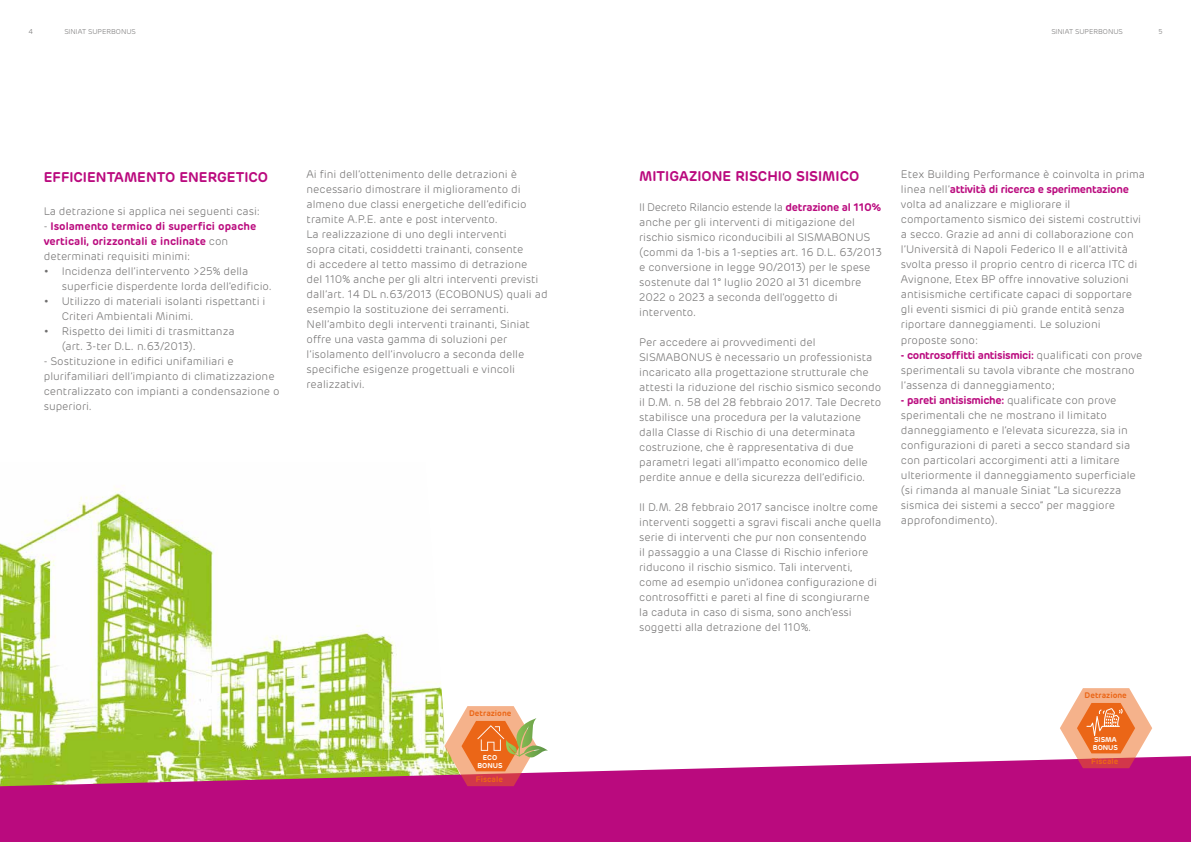
<style>
.page{position:relative;width:1191px;height:842px;background:#fff}
.page>*{position:absolute;margin:0;border:0;box-sizing:border-box;transform-origin:0 0}
.t1{font:600 14px "Rubrik";color:#ba0a7e}
.t2{font:300 11px/15px "Rubrik";color:#706f6f}
.t3{font:600 11px/15px "Rubrik";color:#ba0a7e}
.t4{font:600 8.1px "Rubrik";color:#eb6617}
.t5{font:600 7.1px/8.5px "Rubrik";color:#fff}
.t6{font:300 7px "Rubrik";color:#706f6f}
.s1{font-weight:300;color:#706f6f}
.s2{font-weight:600;color:#ba0a7e}
</style>
<div class="page">
<img style="left:0;top:485px;width:444px;height:271px">
<svg style="left:0;top:756px;width:1191px;height:86px;background:#bc2c7f"></svg>
<svg style="left:1059px;top:688px;width:93px;height:80px"></svg>
<svg style="left:444px;top:706px;width:104px;height:80px"></svg>
<p class="t6" style="left:28px;top:27px;width:6px">4</p>
<p class="t6" style="left:64px;top:27px;width:73px">SINIAT SUPERBONUS</p>
<p class="t6" style="left:1051px;top:27px;width:73px">SINIAT SUPERBONUS</p>
<p class="t6" style="left:1158px;top:27px;width:6px">5</p>
<p class="t1" style="left:44px;top:168px;width:226px">EFFICIENTAMENTO ENERGETICO</p>
<p class="t2" style="left:44px;top:203px;width:218px">La detrazione si applica nei seguenti casi:</p>
<p class="t3" style="left:44px;top:218px;width:214px"><span class="s1">-</span> Isolamento termico di superfici opache verticali, orizzontali e inclinate <span class="s1">con determinati requisiti minimi:</span></p>
<p class="t2" style="left:62px;top:263px;width:212px;text-indent:-18px">• Incidenza dell’intervento &gt;25% della superficie disperdente lorda dell’edificio.</p>
<p class="t2" style="left:62px;top:293px;width:205px;text-indent:-18px">• Utilizzo di materiali isolanti rispettanti i<br>Criteri Ambientali Minimi.</p>
<p class="t2" style="left:62px;top:323px;width:174px;text-indent:-18px">• Rispetto dei limiti di trasmittanza (art. 3-ter D.L. n.63/2013).</p>
<p class="t2" style="left:44px;top:353px;width:237px">- Sostituzione in edifici unifamiliari e plurifamiliari dell’impianto di climatizzazione centralizzato con impianti a condensazione o superiori.</p>
<p class="t2" style="left:306px;top:167px;width:242px">Ai fini dell’ottenimento delle detrazioni è necessario dimostrare il miglioramento di almeno due classi energetiche dell’edificio tramite A.P.E. ante e post intervento.<br>La realizzazione di uno degli interventi<br>sopra citati, cosiddetti trainanti, consente<br>di accedere al tetto massimo di detrazione<br>del 110% anche per gli altri interventi previsti dall’art. 14 DL n.63/2013 (ECOBONUS) quali ad esempio la sostituzione dei serramenti.<br>Nell’ambito degli interventi trainanti, Siniat offre una vasta gamma di soluzioni per l’isolamento dell’involucro a seconda delle specifiche esigenze progettuali e vincoli realizzativi.</p>
<p class="t4" style="left:469px;top:708px;width:44px">Detrazione</p>
<p class="t5" style="left:477px;top:753px;width:27px;text-align:center">ECO<br>BONUS</p>
<p class="t4" style="left:476px;top:773px;width:29px">Fiscale</p>
<p class="t1" style="left:639px;top:167px;width:222px">MITIGAZIONE RISCHIO SISIMICO</p>
<p class="t2" style="left:639px;top:200px;width:244px">Il Decreto Rilancio estende la <span class="s2">detrazione al 110% </span>anche per gli interventi di mitigazione del rischio sismico riconducibili al SISMABONUS (commi da 1-bis a 1-septies art. 16 D.L. 63/2013 e conversione in legge 90/2013) per le spese sostenute dal 1° luglio 2020 al 31 dicembre 2022 o 2023 a seconda dell'oggetto di intervento.</p>
<p class="t2" style="left:639px;top:335px;width:244px">Per accedere ai provvedimenti del SISMABONUS è necessario un professionista incaricato alla progettazione strutturale che attesti la riduzione del rischio sismico secondo il D.M. n. 58 del 28 febbraio 2017. Tale Decreto stabilisce una procedura per la valutazione dalla Classe di Rischio di una determinata costruzione, che è rappresentativa di due parametri legati all’impatto economico delle perdite annue e della sicurezza dell’edificio.</p>
<p class="t2" style="left:639px;top:500px;width:243px">Il D.M. 28 febbraio 2017 sancisce inoltre come interventi soggetti a sgravi fiscali anche quella serie di interventi che pur non consentendo<br>il passaggio a una Classe di Rischio inferiore riducono il rischio sismico. Tali interventi, come ad esempio un’idonea configurazione di controsoffitti e pareti al fine di scongiurarne la caduta in caso di sisma, sono anch’essi soggetti alla detrazione del 110%.</p>
<p class="t2" style="left:901px;top:167px;width:246px">Etex Building Performance è coinvolta in prima linea nell’<span class="s2">attività di ricerca e sperimentazione </span>volta ad analizzare e migliorare il comportamento sismico dei sistemi costruttivi a secco. Grazie ad anni di collaborazione con l’Università di Napoli Federico II e all’attività svolta presso il proprio centro di ricerca ITC di Avignone, Etex BP offre innovative soluzioni antisismiche certificate capaci di sopportare gli eventi sismici di più grande entità senza riportare danneggiamenti. Le soluzioni proposte sono:</p>
<p class="t2" style="left:901px;top:347px;width:243px"><span class="s2">- controsoffitti antisismici:</span> qualificati con prove sperimentali su tavola vibrante che mostrano l’assenza di danneggiamento;</p>
<p class="t2" style="left:901px;top:392px;width:236px"><span class="s2">- pareti antisismiche:</span> qualificate con prove sperimentali che ne mostrano il limitato danneggiamento e l’elevata sicurezza, sia in configurazioni di pareti a secco standard sia con particolari accorgimenti atti a limitare ulteriormente il danneggiamento superficiale (si rimanda al manuale Siniat “La sicurezza sismica dei sistemi a secco” per maggiore approfondimento).</p>
<p class="t4" style="left:1084px;top:690px;width:44px">Detrazione</p>
<p class="t5" style="left:1093px;top:735px;width:27px">SISMA<br>BONUS</p>
<p class="t4" style="left:1091px;top:755px;width:29px">Fiscale</p>
</div>
